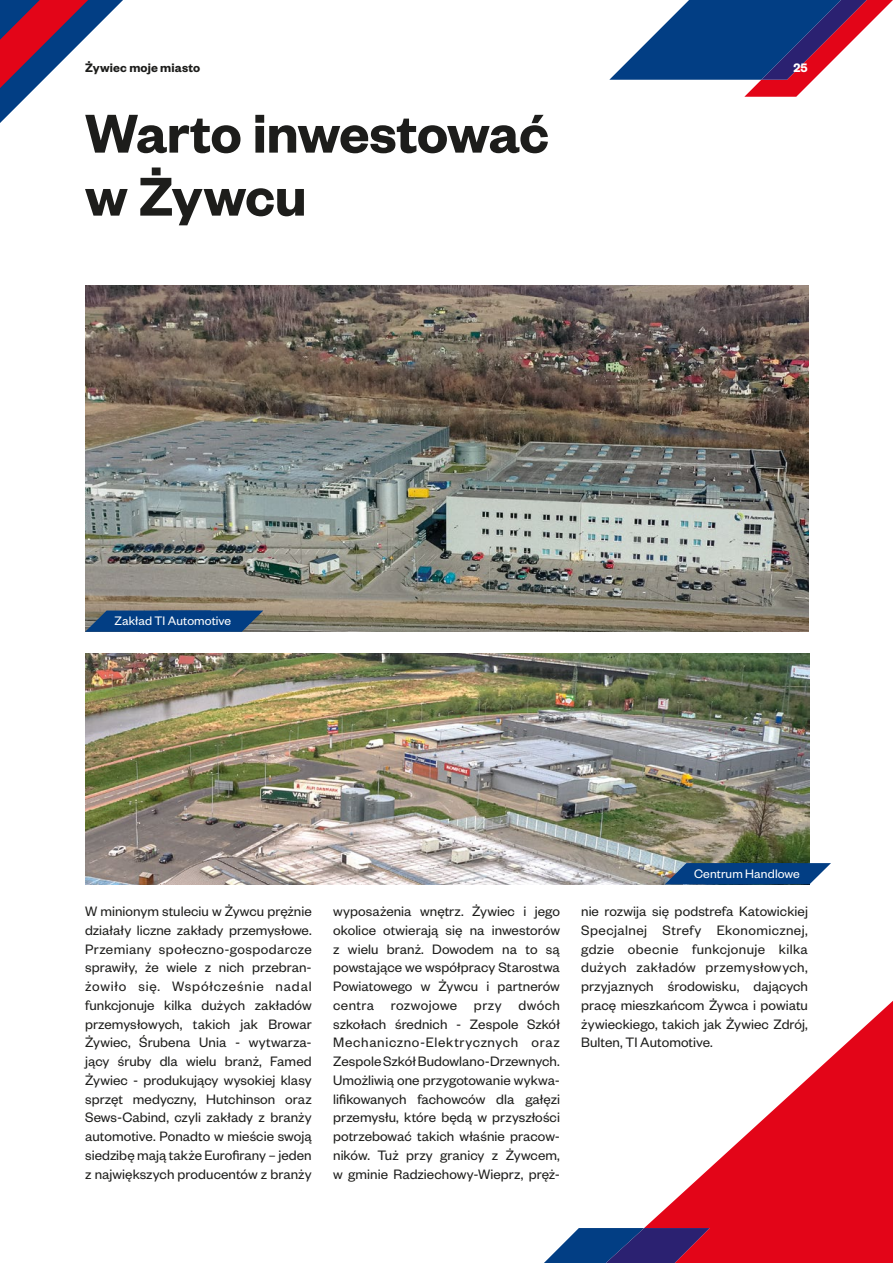
<style>
.page{position:relative;width:893px;height:1263px;background:#fff}
.page>*{position:absolute;margin:0;border:0;box-sizing:border-box;transform-origin:0 0}
.t1{font:600 60px/63px "Founders Grotesk";letter-spacing:-.01em;color:#1d1d1b}
.t2{font:15px/18.8px "Founders Grotesk";letter-spacing:.005em;color:#1d1d1b;text-align:justify}
.t3{font:13.5px "Founders Grotesk";letter-spacing:.005em;color:#fff}
.t4{font:600 13.5px "Founders Grotesk";letter-spacing:.01em;color:#1d1d1b}
.t5{font:600 13.5px "Founders Grotesk";color:#fff}
</style>
<div class="page">
<svg style="left:609px;top:0;width:284px;height:97px"></svg>
<svg style="left:0;top:0;width:101px;height:123px"></svg>
<svg style="left:644px;top:1001px;width:249px;height:262px;fill:#e30518"></svg>
<svg style="left:544px;top:1228px;width:166px;height:35px"></svg>
<img style="left:85px;top:286px;width:723px;height:346px">
<img style="left:85px;top:653px;width:724px;height:231px">
<svg style="left:85px;top:610px;width:178px;height:22px"></svg>
<svg style="left:665px;top:863px;width:166px;height:21px"></svg>
<p class="t4" style="left:85px;top:59px;width:117px">Żywiec moje miasto</p>
<p class="t5" style="left:794px;top:59px;width:16px">25</p>
<h1 class="t1" style="left:85px;top:99px;width:465px">Warto inwestować w Żywcu</h1>
<p class="t3" style="left:114px;top:612px;width:118px">Zakład TI Automotive</p>
<p class="t2" style="left:85px;top:901px;width:228px">W minionym stuleciu w Żywcu prężnie działały liczne zakłady przemysłowe.<br>Przemiany społeczno-gospodarcze sprawiły, że wiele z nich przebran&shy;żowiło się. Współcześnie nadal funkcjonuje kilka dużych zakładów przemysłowych, takich jak Browar Żywiec, Śrubena Unia - wytwarza&shy;jący śruby dla wielu branż, Famed Żywiec - produkujący wysokiej klasy sprzęt medyczny, Hutchinson oraz Sews-Cabind, czyli zakłady z branży automotive. Ponadto w mieście swoją siedzibę mają także Eurofirany – jeden z największych producentów z branży</p>
<p class="t2" style="left:333px;top:901px;width:228px">wyposażenia wnętrz. Żywiec i jego okolice otwierają się na inwestorów z wielu branż. Dowodem na to są powstające we współpracy Starostwa Powiatowego w Żywcu i partnerów centra rozwojowe przy dwóch szkołach średnich - Zespole Szkół Mechaniczno-Elektrycznych oraz Zespole Szkół Budowlano-Drzewnych.<br>Umożliwią one przygotowanie wykwa&shy;lifikowanych fachowców dla gałęzi przemysłu, które będą w przyszłości potrzebować takich właśnie pracow&shy;ników. Tuż przy granicy z Żywcem, w gminie Radziechowy-Wieprz, pręż-</p>
<p class="t3" style="left:694px;top:865px;width:107px">Centrum Handlowe</p>
<p class="t2" style="left:581px;top:901px;width:228px">nie rozwija się podstrefa Katowickiej Specjalnej Strefy Ekonomicznej, gdzie obecnie funkcjonuje kilka dużych zakładów przemysłowych, przyjaznych środowisku, dających pracę mieszkańcom Żywca i powiatu żywieckiego, takich jak Żywiec Zdrój, Bulten, TI Automotive.</p>
</div>
